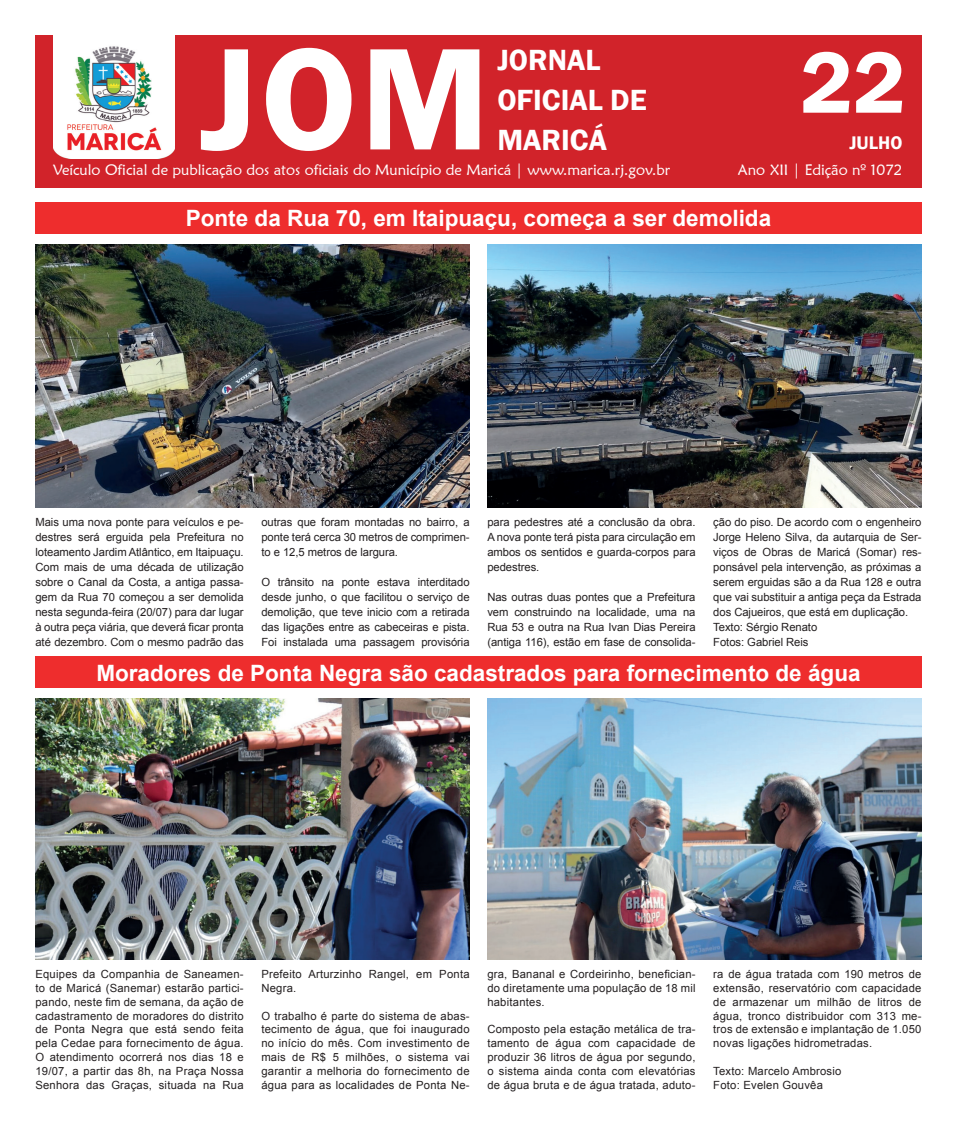
<style>
.page{position:relative;width:957px;height:1124px;background:#fff}
.page>*{position:absolute;margin:0;border:0;box-sizing:border-box;transform-origin:0 0}
.t1{font:600 150px "Franklin Gothic";color:#fff}
.t2{font:600 90px "Franklin Gothic";color:#fff}
.t3{font:600 30px/40px "Franklin Gothic";color:#fff}
.t4{font:700 22.5px "Arial";color:#fff}
.t5{font:600 18.75px "Franklin Gothic";color:#fff}
.t6{font:15px "Maiandra GD";color:#fff}
.t7{font:11.25px/15px "Arial";letter-spacing:-.005em;color:#231f20;text-align:justify}
.t8{font:11.25px/13.8px "Arial";letter-spacing:.02em;color:#231f20}
</style>
<div class="page">
<div style="left:35px;top:35px;width:886px;height:153px;background:#d1232a"></div>
<img style="left:53px;top:35px;width:122px;height:123px">
<div style="left:35px;top:656px;width:886px;height:32px;background:#ee2d2d"></div>
<div style="left:35px;top:202px;width:886px;height:32px;background:#ee2d2d"></div>
<img style="left:35px;top:244px;width:435px;height:263px">
<img style="left:487px;top:244px;width:434px;height:263px">
<img style="left:487px;top:698px;width:434px;height:261px">
<img style="left:35px;top:698px;width:435px;height:261px">
<h1 class="t1" style="left:200px;top:7px;width:291px">JOM</h1>
<h3 class="t3" style="left:497px;top:41px;width:151px">JORNAL<br>OFICIAL DE<br>MARICÁ</h3>
<h2 class="t2" style="left:800px;top:27px;width:107px">22</h2>
<h3 class="t5" style="left:849px;top:131px;width:54px">JULHO</h3>
<h3 class="t6" style="left:53px;top:161px;width:618px">Veículo Oficial de publicação dos atos oficiais do Município de Maricá | www.marica.rj.gov.br</h3>
<h3 class="t6" style="left:738px;top:161px;width:166px">Ano XII | Edição nº 1072</h3>
<h3 class="t4" style="left:186px;top:203px;width:587px">Ponte da Rua 70, em Itaipuaçu, começa a ser demolida</h3>
<p class="t7" style="left:35px;top:514px;width:210px">Mais uma nova ponte para veículos e pe&shy;destres será erguida pela Prefeitura no loteamento Jardim Atlântico, em Itaipuaçu.<br>Com mais de uma década de utilização sobre o Canal da Costa, a antiga passa&shy;gem da Rua 70 começou a ser demolida nesta segunda-feira (20/07) para dar lugar à outra peça viária, que deverá ficar pronta até dezembro. Com o mesmo padrão das</p>
<p class="t7" style="left:261px;top:514px;width:210px">outras que foram montadas no bairro, a ponte terá cerca 30 metros de comprimen&shy;to e 12,5 metros de largura.</p>
<p class="t7" style="left:261px;top:574px;width:210px">O trânsito na ponte estava interditado desde junho, o que facilitou o serviço de demolição, que teve inicio com a retirada das ligações entre as cabeceiras e pista.<br>Foi instalada uma passagem provisória</p>
<p class="t7" style="left:487px;top:514px;width:210px">para pedestres até a conclusão da obra.<br>A nova ponte terá pista para circulação em ambos os sentidos e guarda-corpos para pedestres.</p>
<p class="t7" style="left:487px;top:589px;width:210px">Nas outras duas pontes que a Prefeitura vem construindo na localidade, uma na Rua 53 e outra na Rua Ivan Dias Pereira (antiga 116), estão em fase de consolida-</p>
<p class="t7" style="left:713px;top:514px;width:210px;text-align:left">ção do piso. De acordo com o engenheiro Jorge Heleno Silva, da autarquia de Ser&shy;viços de Obras de Maricá (Somar) res&shy;ponsável pela intervenção, as próximas a serem erguidas são a da Rua 128 e outra que vai substituir a antiga peça da Estrada dos Cajueiros, que está em duplicação.<br>Texto: Sérgio Renato<br>Fotos: Gabriel Reis</p>
<h3 class="t4" style="left:96px;top:657px;width:765px">Moradores de Ponta Negra são cadastrados para fornecimento de água</h3>
<p class="t7" style="left:35px;top:967px;width:210px;line-height:13.8px">Equipes da Companhia de Saneamen&shy;to de Maricá (Sanemar) estarão partici&shy;pando, neste fim de semana, da ação de cadastramento de moradores do distrito de Ponta Negra que está sendo feita pela Cedae para fornecimento de água.<br>O atendimento ocorrerá nos dias 18 e 19/07, a partir das 8h, na Praça Nossa Senhora das Graças, situada na Rua</p>
<p class="t8" style="left:261px;top:967px;width:210px">Prefeito Arturzinho Rangel, em Ponta<br>Negra.</p>
<p class="t7" style="left:261px;top:1008px;width:210px;line-height:13.8px">O trabalho é parte do sistema de abas&shy;tecimento de água, que foi inaugurado no início do mês. Com investimento de mais de R$ 5 milhões, o sistema vai garantir a melhoria do fornecimento de água para as localidades de Ponta Ne-</p>
<p class="t7" style="left:487px;top:967px;width:210px;line-height:13.8px">gra, Bananal e Cordeirinho, benefician&shy;do diretamente uma população de 18 mil habitantes.</p>
<p class="t7" style="left:487px;top:1022px;width:210px;line-height:13.8px">Composto pela estação metálica de tra&shy;tamento de água com capacidade de produzir 36 litros de água por segundo, o sistema ainda conta com elevatórias de água bruta e de água tratada, aduto-</p>
<p class="t7" style="left:713px;top:967px;width:210px;line-height:13.8px">ra de água tratada com 190 metros de extensão, reservatório com capacidade de armazenar um milhão de litros de água, tronco distribuidor com 313 me&shy;tros de extensão e implantação de 1.050 novas ligações hidrometradas.</p>
<p class="t8" style="left:713px;top:1063px;width:130px">Texto: Marcelo Ambrosio<br>Foto: Evelen Gouvêa</p>
</div>
